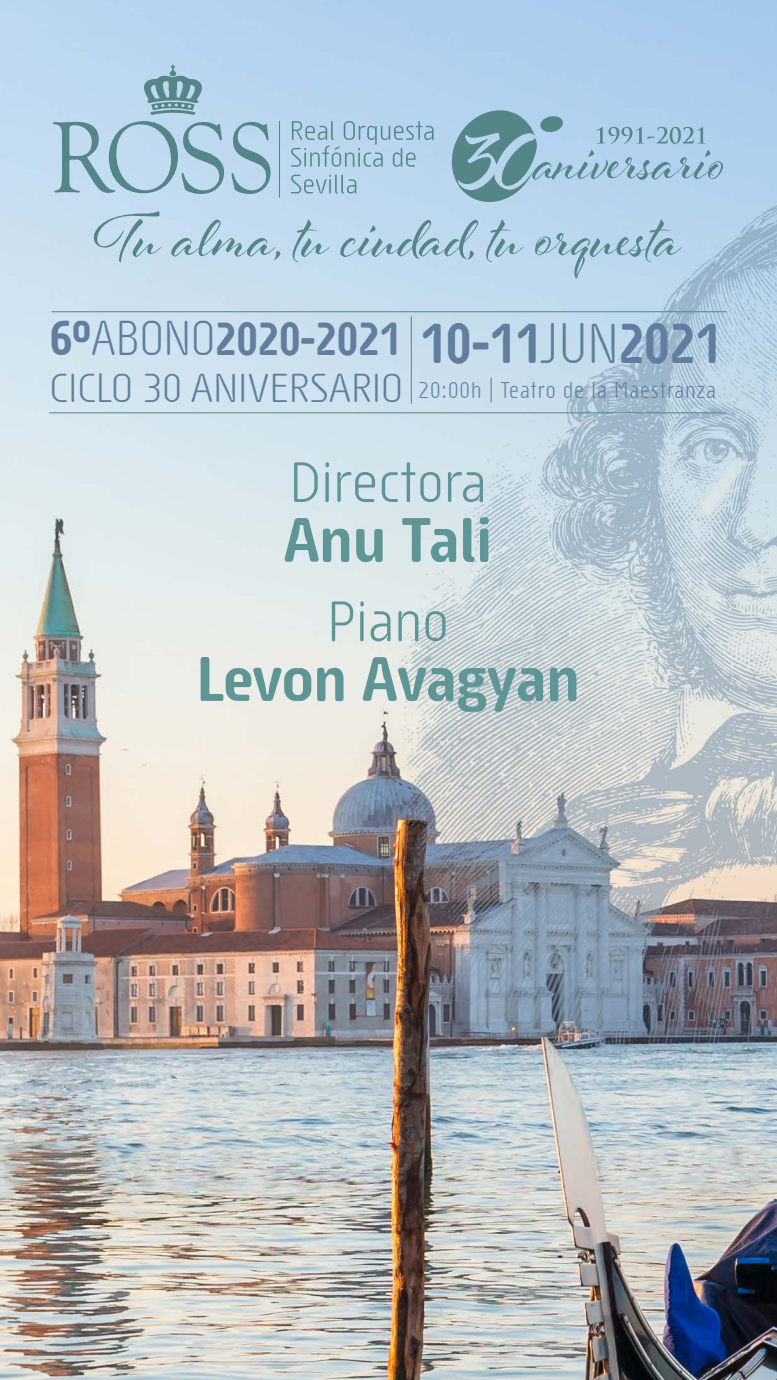
<style>
.page{position:relative;width:777px;height:1380px;background:#fff}
.page>*{position:absolute;margin:0;border:0;box-sizing:border-box;transform-origin:0 0}
.t1{font:700 60.69px "Sys TT";letter-spacing:-.005em;color:#5e9697}
.t2{font:55.06px "Sys TT";letter-spacing:-.005em;color:#5e9697}
.t3{font:700 45px "Sys TT";letter-spacing:-.005em;color:#617e9e;scale:.89 1}
.t4{font:39.31px "Sys TT";letter-spacing:-.005em;color:#617e9e}
.t5{font:22.25px "Sys TT";letter-spacing:.05em;color:#617e9e;scale:.91 1}
.s1{font-size:47.69px}
.s2{font-weight:400;font-size:47.69px}
.s3{font-size:54.56px}
.s4{font-weight:400;font-size:54.56px}
</style>
<div class="page">
<img style="left:0;top:0;width:776px;height:1380px">
<hr style="left:410px;top:316px;width:1px;height:88px;background:#617e9e">
<hr style="left:49px;top:412px;width:677px;height:1px;background:#548687">
<hr style="left:52px;top:311px;width:674px;height:1px;background:#548687">
<svg style="left:94px;top:211px;width:68px;height:51px;background:#b5d0de"></svg>
<svg style="left:171px;top:220px;width:109px;height:40px;background:#b1cede"></svg>
<svg style="left:292px;top:220px;width:38px;height:42px;background:#adccdd"></svg>
<svg style="left:340px;top:220px;width:138px;height:40px;background:#aacadb"></svg>
<svg style="left:486px;top:220px;width:37px;height:42px;background:#a9c9db"></svg>
<svg style="left:534px;top:220px;width:147px;height:59px;background:#aecce0"></svg>
<svg style="left:53px;top:121px;width:171px;height:73px;background:#a3c3d4"></svg>
<svg style="left:231px;top:122px;width:39px;height:72px;background:#9fc0d0"></svg>
<svg style="left:291px;top:121px;width:142px;height:46px;background:#a8c8dc"></svg>
<svg style="left:291px;top:175px;width:65px;height:19px"></svg>
<svg style="left:445px;top:104px;width:277px;height:105px;background:#9dc1d6"></svg>
<svg style="left:144px;top:64px;width:59px;height:51px;background:#8bb1bf"></svg>
<p class="t3" style="left:50px;top:309px;width:755px"><span class="s1">6º</span><span class="s2">ABONO</span>2020-2021 <span class="s3">10-11</span><span class="s4">JUN</span><span class="s3">2021</span></p>
<p class="t4" style="left:50px;top:362px;width:355px">CICLO 30 ANIVERSARIO</p>
<p class="t5" style="left:418px;top:375px;width:328px">20:00h | Teatro de la Maestranza</p>
<p class="t2" style="left:289px;top:446px;width:199px">Directora</p>
<p class="t1" style="left:283px;top:499px;width:210px">Anu Tali</p>
<p class="t2" style="left:326px;top:585px;width:124px">Piano</p>
<p class="t1" style="left:196px;top:638px;width:385px">Levon Avagyan</p>
</div>
